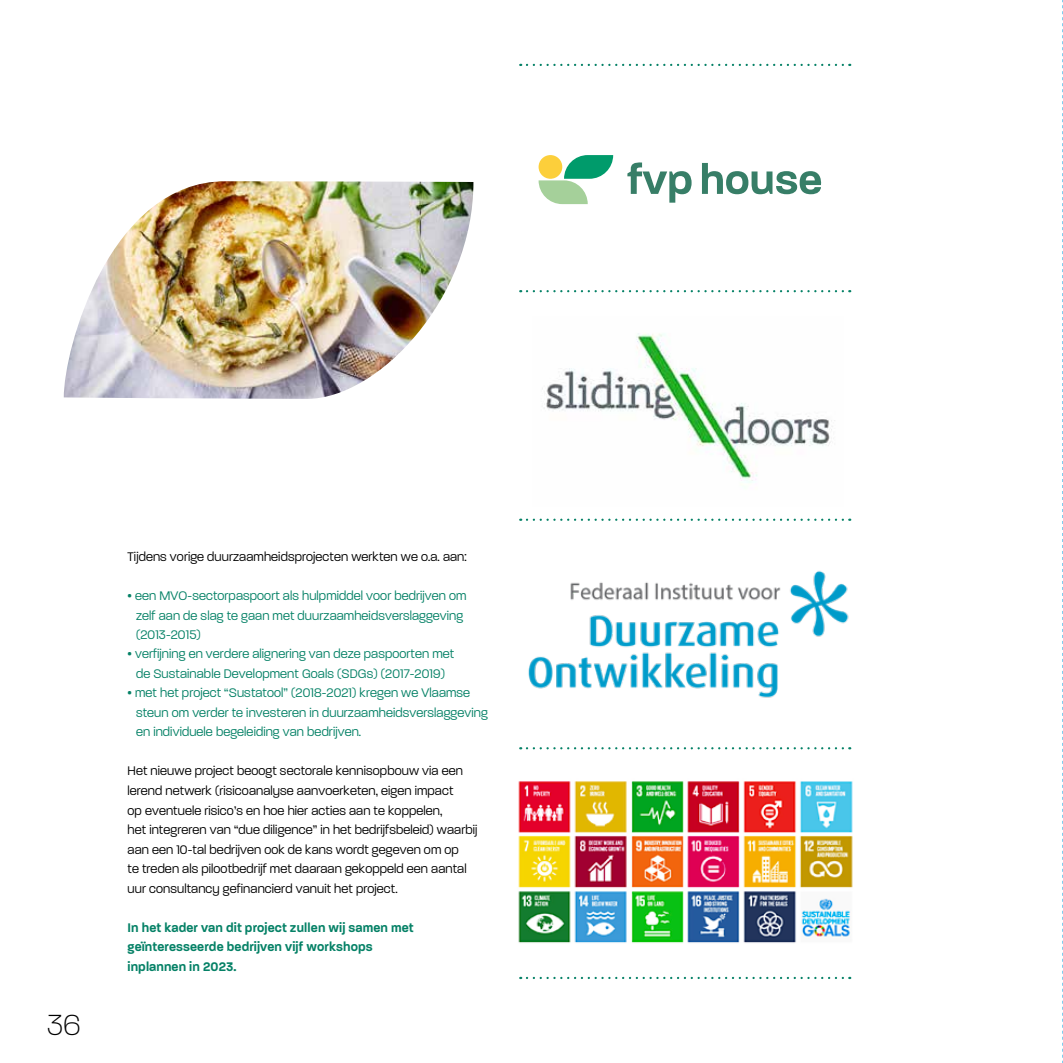
<style>
.page{position:relative;width:1063px;height:1063px;background:#fff}
.page>*{position:absolute;margin:0;border:0;box-sizing:border-box;transform-origin:0 0}
.t1{font:200 31.5px "Paralucent";color:#000;scale:.95 1}
.t2{font:300 13.5px/19.5px "Paralucent";letter-spacing:.01em;color:#000;scale:.95 1}
.t3{font:300 13.5px/19.5px "Paralucent";letter-spacing:.01em;color:#058166;scale:.95 1}
.t4{font:600 13.5px/19.5px "Paralucent";letter-spacing:.01em;color:#058166;scale:.95 1}
</style>
<div class="page">
<img style="left:64px;top:181px;width:409px;height:218px">
<svg style="left:1062px;top:0;width:1px;height:1063px"></svg>
<img style="left:518px;top:781px;width:335px;height:162px">
<img style="left:528px;top:571px;width:321px;height:127px">
<img style="left:542px;top:333px;width:293px;height:150px">
<svg style="left:627px;top:162px;width:65px;height:41px"></svg>
<svg style="left:702px;top:163px;width:120px;height:31px"></svg>
<svg style="left:539px;top:155px;width:74px;height:49px"></svg>
<svg style="left:527px;top:64px;width:323px;height:2px"></svg>
<svg style="left:527px;top:290px;width:323px;height:2px"></svg>
<svg style="left:527px;top:519px;width:323px;height:2px"></svg>
<svg style="left:527px;top:747px;width:323px;height:2px"></svg>
<svg style="left:527px;top:977px;width:323px;height:2px"></svg>
<h1 class="t1" style="left:47px;top:1006px;width:37px">36</h1>
<p class="t2" style="left:128px;top:547px;width:359px">Tijdens vorige duurzaamheidsprojecten werkten we o.a. aan:</p>
<p class="t3" style="left:136px;top:586px;width:349px;text-indent:-9px">• een MVO-sectorpaspoort als hulpmiddel voor bedrijven om zelf aan de slag te gaan met duurzaamheidsverslaggeving (2013-2015)</p>
<p class="t3" style="left:128px;top:644px;width:345px;text-align:center">• verfijning en verdere alignering van deze paspoorten met de Sustainable Development Goals (SDGs) (2017-2019)</p>
<p class="t3" style="left:136px;top:683px;width:372px;text-indent:-9px">• met het project “Sustatool” (2018-2021) kregen we Vlaamse steun om verder te investeren in duurzaamheidsverslaggeving en individuele begeleiding van bedrijven.</p>
<p class="t2" style="left:128px;top:761px;width:370px">Het nieuwe project beoogt sectorale kennisopbouw via een lerend netwerk (risicoanalyse aanvoerketen, eigen impact<br>op eventuele risico’s en hoe hier acties aan te koppelen,<br>het integreren van “due diligence” in het bedrijfsbeleid) waarbij aan een 10-tal bedrijven ook de kans wordt gegeven om op<br>te treden als pilootbedrijf met daaraan gekoppeld een aantal uur consultancy gefinancierd vanuit het project.</p>
<p class="t4" style="left:128px;top:917px;width:303px">In het kader van dit project zullen wij samen met geïnteresseerde bedrijven vijf workshops inplannen in 2023.</p>
</div>
